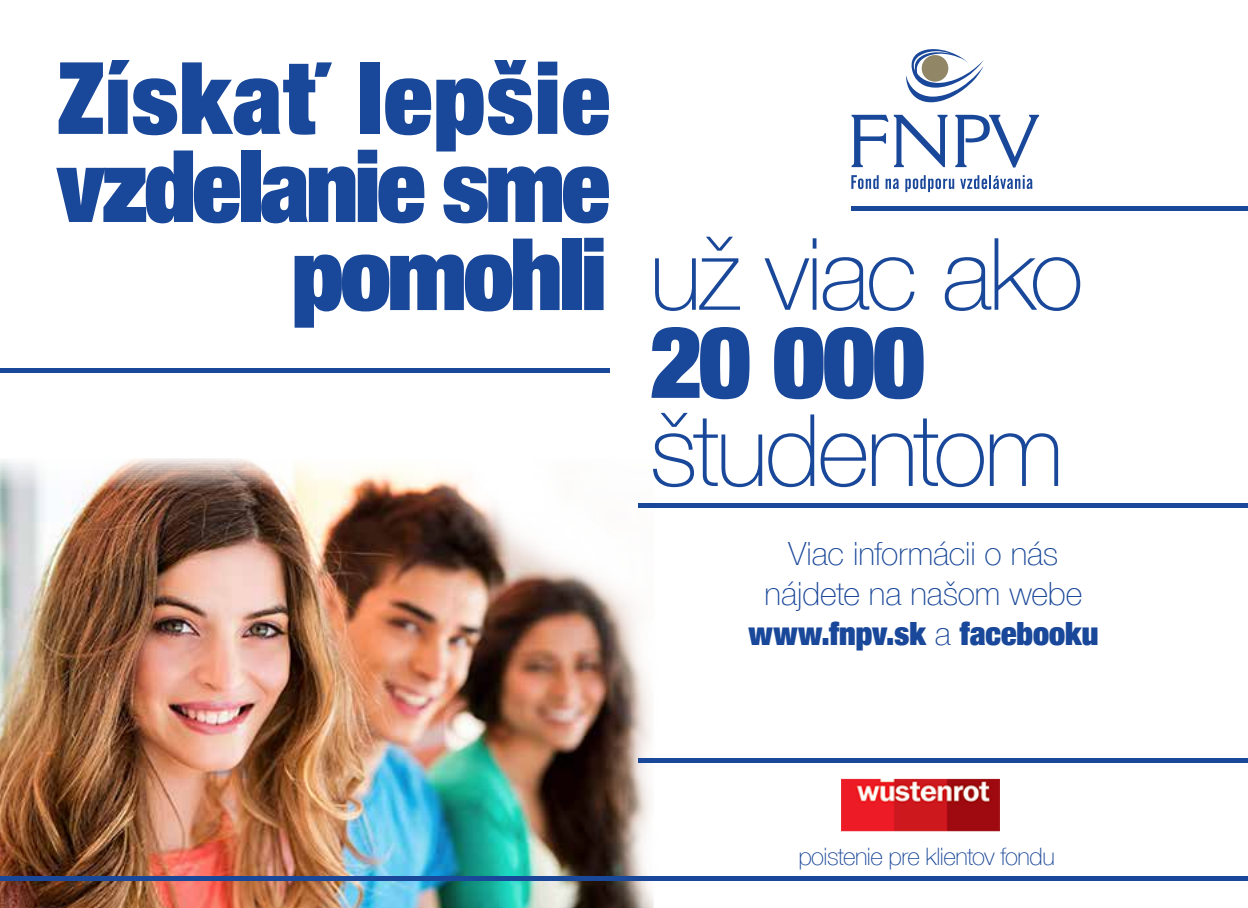
<style>
.page{position:relative;width:1248px;height:908px;background:#fff}
.page>*{position:absolute;margin:0;border:0;box-sizing:border-box;transform-origin:0 0}
.t1{font:100 100px "Helvetica Neue LT Com";letter-spacing:-.035em;color:#194799}
.t2{font:900 condensed 100px "Helvetica Neue LT Com";letter-spacing:-.02em;color:#194799}
.t3{font:900 condensed 100px "Helvetica Neue LT Com";letter-spacing:.01em;color:#194799}
.t4{font:100 32px/40px "Helvetica Neue LT Com";letter-spacing:-.005em;color:#194799;text-align:center}
.t5{font:100 24px "Helvetica Neue LT Com";letter-spacing:-.025em;color:#194799}
.s1{font-weight:900;font-stretch:condensed}
</style>
<div class="page">
<img style="left:0;top:458px;width:876px;height:449px">
<svg style="left:851px;top:115px;width:96px;height:52px"></svg>
<svg style="left:955px;top:115px;width:83px;height:52px"></svg>
<svg style="left:851px;top:175px;width:27px;height:14px"></svg>
<svg style="left:885px;top:178px;width:13px;height:11px"></svg>
<svg style="left:905px;top:175px;width:49px;height:17px"></svg>
<svg style="left:960px;top:175px;width:72px;height:14px"></svg>
<svg style="left:906px;top:49px;width:77px;height:53px"></svg>
<div style="left:921px;top:55px;width:27px;height:27px;background:#918767;border-radius:50%"></div>
<div style="left:0;top:875px;width:1247px;height:5px;background:#194799"></div>
<hr style="left:0;top:369px;width:609px;height:4px;background:#194799">
<hr style="left:851px;top:206px;width:396px;height:4px;background:#194799">
<hr style="left:638px;top:503px;width:609px;height:4px;background:#194799">
<hr style="left:638px;top:758px;width:609px;height:4px;background:#194799">
<img style="left:841px;top:762px;width:158px;height:85px">
<h1 class="t3" style="left:57px;top:35px;width:554px">Získať lepšie</h1>
<h1 class="t2" style="left:57px;top:123px;width:554px">vzdelanie sme</h1>
<h1 class="t1" style="left:292px;top:215px;width:793px"><span class="s1">pomohli</span> už viac ako</h1>
<h1 class="t2" style="left:649px;top:299px;width:277px">20 000</h1>
<h1 class="t1" style="left:649px;top:391px;width:416px">študentom</h1>
<p class="t4" style="left:748px;top:533px;width:351px">Viac informácii o nás nájdete na našom webe <span class="s1">www.fnpv.sk</span> a <span class="s1">facebooku</span></p>
<p class="t5" style="left:798px;top:841px;width:258px">poistenie pre klientov fondu</p>
</div>
